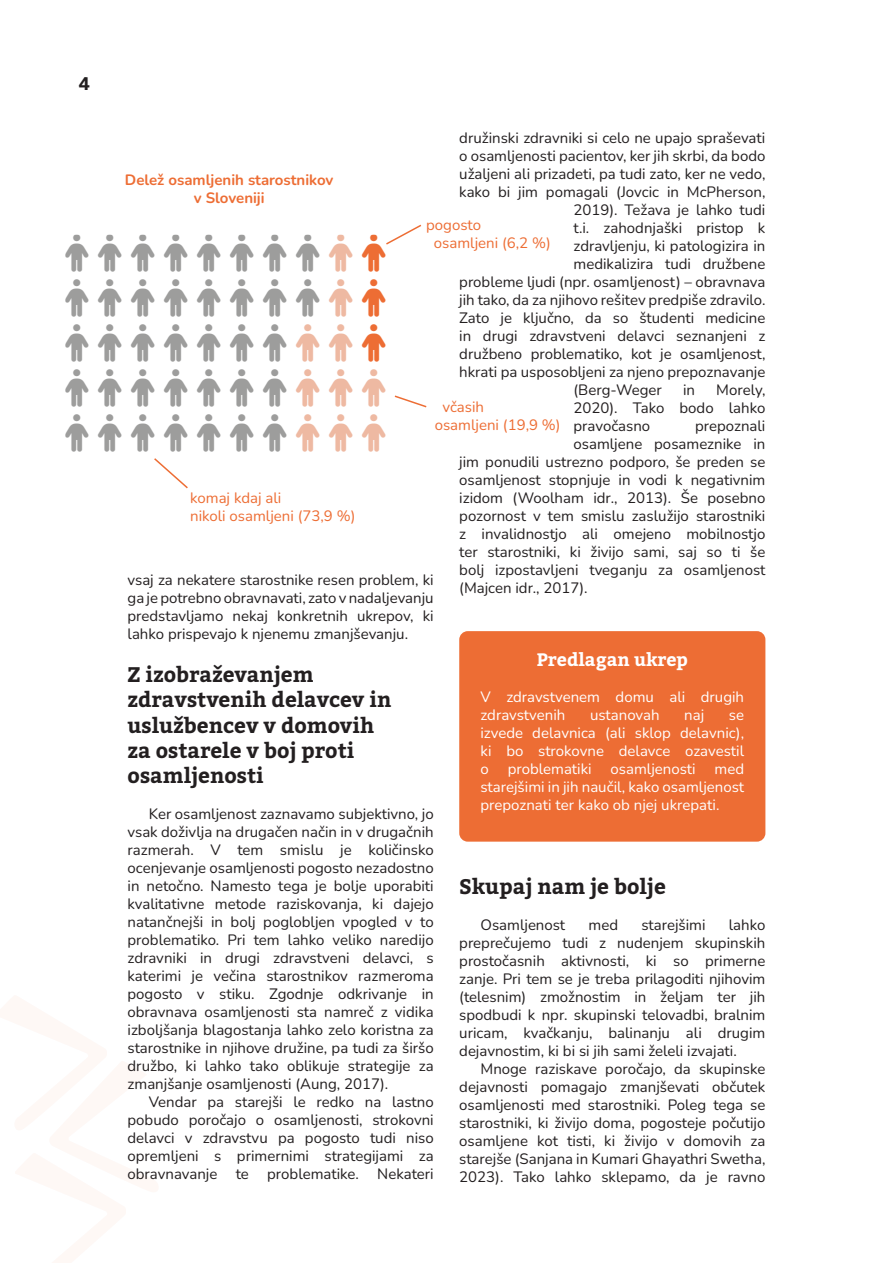
<style>
.page{position:relative;width:893px;height:1263px;background:#fff}
.page>*{position:absolute;margin:0;border:0;box-sizing:border-box;transform-origin:0 0}
.Naslov_2{font:700 21px/25.2px "Bitter";color:#231f20}
.Naslov_3{font:700 18px "Bitter";color:#fff}
.t1{font:700 18px "Bitter";color:#231f20}
.Besedilo{font:15px/18px "Nunito";color:#231f20;text-align:justify}
.Besedilo-2{font:15px/18px "Nunito";color:#fff;text-align:justify}
.BrezZamika{font:15px "Nunito";color:#ed6d34}
.Besedilo-3{font:700 15px/18px "Nunito";color:#ed6d34;text-align:center}
</style>
<div class="page">
<div style="left:459px;top:631px;width:306px;height:211px;background:#ed6d34;border-radius:9px"></div>
<svg style="left:394px;top:395px;width:33px;height:13px"></svg>
<svg style="left:386px;top:224px;width:36px;height:21px"></svg>
<svg style="left:154px;top:458px;width:34px;height:31px"></svg>
<p class="t1" style="left:79px;top:72px;width:13px">4</p>
<p class="Besedilo" style="left:459px;top:128px;width:308px">družinski zdravniki si celo ne upajo spraševati</p>
<p class="Besedilo" style="left:459px;top:146px;width:308px">o osamljenosti pacientov, ker jih skrbi, da bodo</p>
<p class="Besedilo" style="left:459px;top:164px;width:308px">užaljeni ali prizadeti, pa tudi zato, ker ne vedo,</p>
<p class="Besedilo" style="left:459px;top:182px;width:308px">kako bi jim pomagali (Jovcic in McPherson,</p>
<p class="Besedilo" style="left:573px;top:200px;width:193px">2019). Težava je lahko tudi</p>
<p class="Besedilo" style="left:573px;top:218px;width:193px">t.i. zahodnjaški pristop k</p>
<p class="Besedilo" style="left:573px;top:236px;width:193px">zdravljenju, ki patologizira in</p>
<p class="Besedilo" style="left:573px;top:254px;width:193px">medikalizira tudi družbene</p>
<p class="Besedilo" style="left:459px;top:272px;width:308px">probleme ljudi (npr. osamljenost) – obravnava</p>
<p class="Besedilo" style="left:459px;top:290px;width:308px">jih tako, da za njihovo rešitev predpiše zdravilo.</p>
<p class="Besedilo" style="left:459px;top:308px;width:308px">Zato je ključno, da so študenti medicine</p>
<p class="Besedilo" style="left:459px;top:326px;width:308px">in drugi zdravstveni delavci seznanjeni z</p>
<p class="Besedilo" style="left:459px;top:344px;width:308px">družbeno problematiko, kot je osamljenost,</p>
<p class="Besedilo" style="left:459px;top:362px;width:308px">hkrati pa usposobljeni za njeno prepoznavanje</p>
<p class="Besedilo" style="left:573px;top:380px;width:90px">(Berg-Weger</p>
<p class="Besedilo" style="left:683px;top:380px;width:14px">in</p>
<p class="Besedilo-3" style="left:125px;top:170px;width:210px">Delež osamljenih starostnikov v Sloveniji</p>
<p class="BrezZamika" style="left:426px;top:214px;width:56px">pogosto</p>
<p class="BrezZamika" style="left:434px;top:232px;width:118px">osamljeni (6,2 %)</p>
<p class="Besedilo" style="left:573px;top:380px;width:193px;text-indent:143px">Morely, 2020). Tako bodo lahko pravočasno</p>
<p class="BrezZamika" style="left:442px;top:396px;width:43px">včasih</p>
<p class="BrezZamika" style="left:435px;top:414px;width:127px">osamljeni (19,9 %)</p>
<p class="Besedilo" style="left:695px;top:416px;width:72px">prepoznali</p>
<p class="Besedilo" style="left:573px;top:434px;width:193px">osamljene posameznike in</p>
<p class="Besedilo" style="left:459px;top:452px;width:308px">jim ponudili ustrezno podporo, še preden se</p>
<p class="Besedilo" style="left:459px;top:470px;width:308px">osamljenost stopnjuje in vodi k negativnim</p>
<p class="Besedilo" style="left:459px;top:488px;width:308px">izidom (Woolham idr., 2013). Še posebno</p>
<p class="Besedilo" style="left:459px;top:506px;width:308px">pozornost v tem smislu zaslužijo starostniki</p>
<p class="Besedilo" style="left:459px;top:524px;width:308px">z invalidnostjo ali omejeno mobilnostjo</p>
<p class="Besedilo" style="left:459px;top:542px;width:308px">ter starostniki, ki živijo sami, saj so ti še</p>
<p class="Besedilo" style="left:459px;top:560px;width:308px">bolj izpostavljeni tveganju za osamljenost</p>
<p class="Besedilo" style="left:459px;top:578px;width:130px">(Majcen idr., 2017).</p>
<p class="BrezZamika" style="left:190px;top:487px;width:93px">komaj kdaj ali</p>
<p class="BrezZamika" style="left:190px;top:505px;width:167px">nikoli osamljeni (73,9 %)</p>
<p class="Besedilo" style="left:128px;top:570px;width:308px">vsaj za nekatere starostnike resen problem, ki ga je potrebno obravnavati, zato v nadaljevanju predstavljamo nekaj konkretnih ukrepov, ki lahko prispevajo k njenemu zmanjševanju.</p>
<p class="Naslov_2" style="left:128px;top:663px;width:265px">Z izobraževanjem zdravstvenih delavcev in uslužbencev v domovih za ostarele v boj proti osamljenosti</p>
<p class="Besedilo" style="left:128px;top:804px;width:308px;text-indent:21px">Ker osamljenost zaznavamo subjektivno, jo vsak doživlja na drugačen način in v drugačnih razmerah. V tem smislu je količinsko ocenjevanje osamljenosti pogosto nezadostno in netočno. Namesto tega je bolje uporabiti kvalitativne metode raziskovanja, ki dajejo natančnejši in bolj poglobljen vpogled v to problematiko. Pri tem lahko veliko naredijo zdravniki in drugi zdravstveni delavci, s katerimi je večina starostnikov razmeroma pogosto v stiku. Zgodnje odkrivanje in obravnava osamljenosti sta namreč z vidika izboljšanja blagostanja lahko zelo koristna za starostnike in njihove družine, pa tudi za širšo družbo, ki lahko tako oblikuje strategije za zmanjšanje osamljenosti (Aung, 2017).</p>
<p class="Besedilo" style="left:128px;top:1092px;width:308px;text-indent:21px">Vendar pa starejši le redko na lastno pobudo poročajo o osamljenosti, strokovni delavci v zdravstvu pa pogosto tudi niso opremljeni s primernimi strategijami za obravnavanje te problematike. Nekateri</p>
<p class="Naslov_3" style="left:537px;top:648px;width:153px">Predlagan ukrep</p>
<p class="Besedilo-2" style="left:480px;top:687px;width:265px">V zdravstvenem domu ali drugih zdravstvenih</p>
<p class="Besedilo-2" style="left:590px;top:705px;width:71px">ustanovah</p>
<p class="Besedilo-2" style="left:684px;top:705px;width:22px">naj</p>
<p class="Besedilo-2" style="left:480px;top:705px;width:265px;text-indent:248px">se izvede delavnica (ali sklop delavnic), ki bo strokovne delavce ozavestil o</p>
<p class="Besedilo-2" style="left:480px;top:759px;width:265px;text-indent:234px">med starejšimi in jih naučil, kako osamljenost prepoznati ter kako ob njej ukrepati.</p>
<p class="Besedilo-2" style="left:508px;top:759px;width:86px">problematiki</p>
<p class="Besedilo-2" style="left:611px;top:759px;width:87px">osamljenosti</p>
<p class="Naslov_2" style="left:459px;top:875px;width:208px">Skupaj nam je bolje</p>
<p class="Besedilo" style="left:480px;top:916px;width:86px">Osamljenost</p>
<p class="Besedilo" style="left:588px;top:916px;width:31px">med</p>
<p class="Besedilo" style="left:641px;top:916px;width:66px">starejšimi</p>
<p class="Besedilo" style="left:459px;top:916px;width:308px;text-indent:270px">lahko preprečujemo tudi z nudenjem skupinskih prostočasnih aktivnosti, ki so primerne zanje. Pri tem se je treba prilagoditi njihovim (telesnim) zmožnostim in željam ter jih spodbudi k npr. skupinski telovadbi, bralnim uricam, kvačkanju, balinanju ali drugim dejavnostim, ki bi si jih sami želeli izvajati.</p>
<p class="Besedilo" style="left:459px;top:1060px;width:308px;text-indent:21px">Mnoge raziskave poročajo, da skupinske dejavnosti pomagajo zmanjševati občutek osamljenosti med starostniki. Poleg tega se starostniki, ki živijo doma, pogosteje počutijo osamljene kot tisti, ki živijo v domovih za starejše (Sanjana in Kumari Ghayathri Swetha, 2023). Tako lahko sklepamo, da je ravno</p>
</div>
